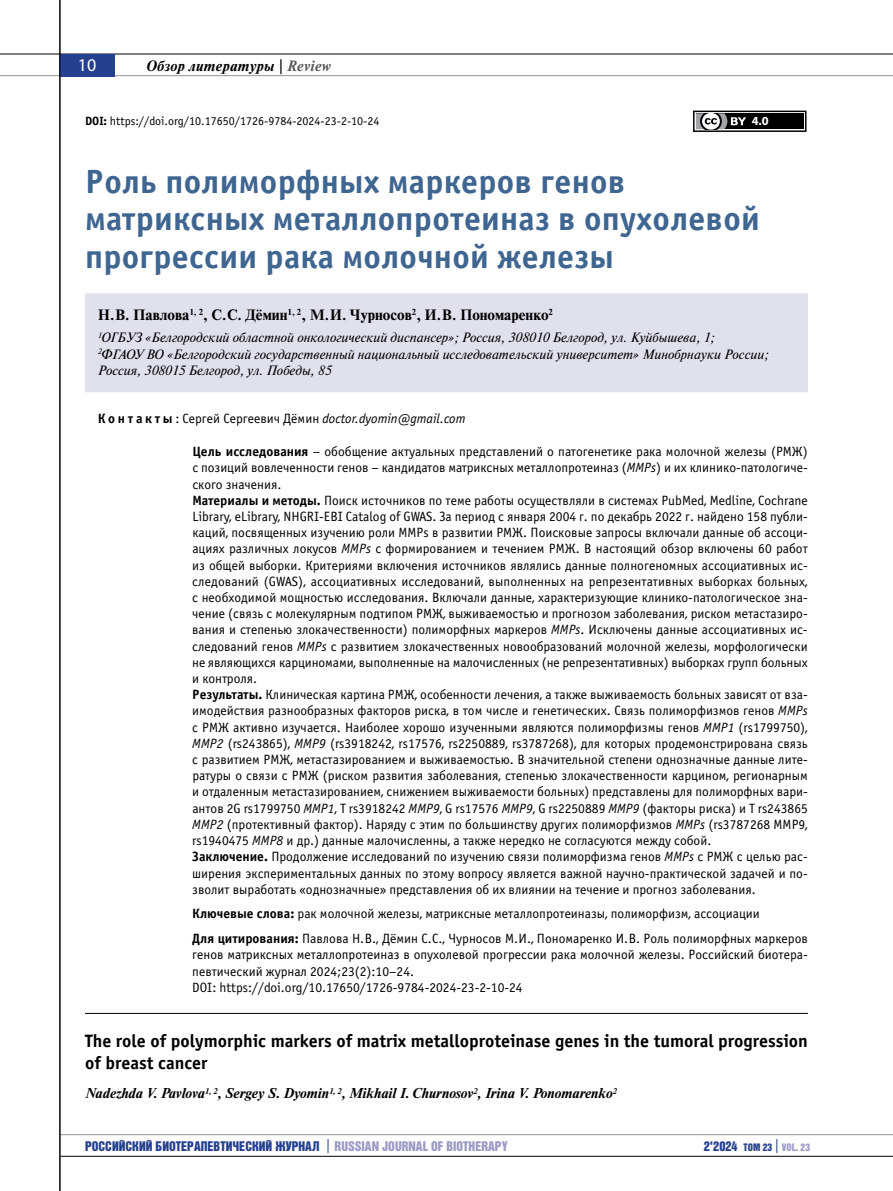
<style>
.page{position:relative;width:893px;height:1191px;background:#fff}
.page>*{position:absolute;margin:0;border:0;box-sizing:border-box;transform-origin:0 0}
.t1{font:700 33.75px/37.5px "Officina Sans C";letter-spacing:.01em;color:#3f6591}
.t2{font:700 18px/21.6px "Officina Sans C";color:#000}
.t3{font:18px "Myriad Pro";color:#fff}
.t4{font:700 15px "Newton C";color:#000}
.t5{font:italic 700 15px "Newton C";letter-spacing:.02em;color:#000}
.t6{font:italic 700 14.25px "Newton C";color:#000}
.t7{font:13.5px/16.2px "Officina Sans C";color:#000}
.t8{font:italic 13.5px/16.2px "Newton C";color:#000}
.t9{font:13.5px "Bastion Kontrast Alt C";color:#25408f}
.t10{font:italic 13.5px "Officina Sans C";color:#000}
.t11{font:700 12.45px "Myriad Pro";color:#fff}
.t12{font:12px "Officina Sans C";color:#000}
.s1{color:#58595b}
.s2{font-weight:700}
.s3{font-weight:700;font-style:normal}
.s4{font-style:normal}
.s5{font-style:italic}
.s6{color:#9b9bc5}
.s7{font-size:10.5px}
.s8{font-size:10.5px;color:#9b9bc5}
</style>
<div class="page">
<hr style="left:60px;top:1134px;width:833px;height:1px;background:#939598">
<hr style="left:60px;top:1155px;width:833px;height:1px;background:#000">
<hr style="left:0;top:54px;width:893px;height:1px;background:#000">
<hr style="left:0;top:75px;width:893px;height:1px;background:#939598">
<div style="left:60px;top:54px;width:55px;height:22px;background:#25408f"></div>
<svg style="left:328px;top:1139px;width:1px;height:13px"></svg>
<svg style="left:776px;top:1139px;width:1px;height:13px"></svg>
<hr style="left:60px;top:0;width:1px;height:1191px;background:#000">
<div style="left:85px;top:293px;width:723px;height:99px;background:#e1e0ed"></div>
<hr style="left:85px;top:1013px;width:723px;height:1px;background:#000">
<svg style="left:695px;top:114px;width:29px;height:16px"></svg>
<div style="left:693px;top:111px;width:113px;height:21px;border:1px solid #000"></div>
<div style="left:696px;top:113px;width:108px;height:16px;background:#000"></div>
<svg style="left:696px;top:113px;width:50px;height:16px"></svg>
<h2 class="t3" style="left:78px;top:54px;width:20px">10</h2>
<p class="t5" style="left:147px;top:57px;width:186px">Обзор литературы | <span class="s1">Review</span></p>
<p class="t12" style="left:85px;top:115px;width:296px"><span class="s2">DOI:</span> https://doi.org/10.17650/1726-9784-2024-23-2-10-24</p>
<p class="t11" style="left:752px;top:113px;width:18px">4.0</p>
<h1 class="t1" style="left:85px;top:163px;width:676px">Роль полиморфных маркеров генов матриксных металлопротеиназ в опухолевой прогрессии рака молочной железы</h1>
<p class="t4" style="left:98px;top:306px;width:457px">Н.В. Павлова<sup>1,</sup> <sup>2</sup>, С.С. Дёмин<sup>1,</sup> <sup>2</sup>, М.И. Чурносов<sup>2</sup>, И.В. Пономаренко<sup>2</sup></p>
<p class="t8" style="left:98px;top:330px;width:672px"><sup>1</sup>ОГБУЗ «Белгородский областной онкологический диспансер»; Россия, 308010 Белгород, ул. Куйбышева, 1;<br><sup>2</sup>ФГАОУ ВО «Белгородский государственный национальный исследовательский университет» Минобрнауки России;<br>Россия, 308015 Белгород, ул. Победы, 85</p>
<p class="t10" style="left:98px;top:411px;width:369px"><span class="s3">К о н т а к т ы</span> <span class="s4">: Сергей Сергеевич Дёмин</span> doctor.dyomin@gmail.com</p>
<p class="t7" style="left:192px;top:444px;width:617px"><span class="s2">Цель исследования</span> – обобщение актуальных представлений о патогенетике рака молочной железы (РМЖ) с позиций вовлеченности генов – кандидатов матриксных металлопротеиназ (<span class="s5">MMPs</span>) и их клинико-патологиче&shy;ского значения.<br><span class="s2">Материалы и методы.</span> Поиск источников по теме работы осуществляли в системах PubMed, Medline, Cochrane Library, eLibrary, NHGRI-EBI Catalog of GWAS. За период с января 2004 г. по декабрь 2022 г. найдено 158 публи&shy;каций, посвященных изучению роли MMPs в развитии РМЖ. Поисковые запросы включали данные об ассоци&shy;ациях различных локусов <span class="s5">MMPs</span> с формированием и течением РМЖ. В настоящий обзор включены 60 работ из общей выборки. Критериями включения источников являлись данные полногеномных ассоциативных ис&shy;следований (GWAS), ассоциативных исследований, выполненных на репрезентативных выборках больных, с необходимой мощностью исследования. Включали данные, характеризующие клинико-патологическое зна&shy;чение (связь с молекулярным подтипом РМЖ, выживаемостью и прогнозом заболевания, риском метастазиро&shy;вания и степенью злокачественности) полиморфных маркеров <span class="s5">MMPs</span>. Исключены данные ассоциативных ис&shy;следований генов <span class="s5">MMPs</span> с развитием злокачественных новообразований молочной железы, морфологически не являющихся карциномами, выполненные на малочисленных (не репрезентативных) выборках групп больных и контроля.<br><span class="s2">Результаты.</span> Клиническая картина РМЖ, особенности лечения, а также выживаемость больных зависят от вза&shy;имодействия разнообразных факторов риска, в том числе и генетических. Связь полиморфизмов генов <span class="s5">ММРs </span>с РМЖ активно изучается. Наиболее хорошо изученными являются полиморфизмы генов <span class="s5">MMP1</span> (rs1799750), <span class="s5">MMP2</span> (rs243865), <span class="s5">MMP9</span> (rs3918242, rs17576, rs2250889, rs3787268), для которых продемонстрирована связь с развитием РМЖ, метастазированием и выживаемостью. В значительной степени однозначные данные лите&shy;ратуры о связи с РМЖ (риском развития заболевания, степенью злокачественности карцином, регионарным и отдаленным метастазированием, снижением выживаемости больных) представлены для полиморфных вари&shy;антов 2G rs1799750 <span class="s5">MMP1</span>, Т rs3918242 <span class="s5">MMP9</span>, G rs17576 <span class="s5">MMP9</span>, G rs2250889 <span class="s5">MMP9</span> (факторы риска) и Т rs243865<br><span class="s5">MMP2</span> (протективный фактор). Наряду с этим по большинству других полиморфизмов <span class="s5">MMPs</span> (rs3787268 MMP9, rs1940475 <span class="s5">MMP8</span> и др.) данные малочисленны, а также нередко не согласуются между собой.<br><span class="s2">Заключение.</span> Продолжение исследований по изучению связи полиморфизма генов <span class="s5">MMPs</span> с РМЖ с целью рас&shy;ширения экспериментальных данных по этому вопросу является важной научно-практической задачей и по&shy;зволит выработать «однозначные» представления об их влиянии на течение и прогноз заболевания.</p>
<p class="t7" style="left:192px;top:901px;width:617px;line-height:24.8px"><span class="s2">Ключевые слова:</span> рак молочной железы, матриксные металлопротеиназы, полиморфизм, ассоциации<br><span class="s2">Для цитирования:</span> Павлова Н.В., Дёмин С.С., Чурносов М.И., Пономаренко И.В. Роль полиморфных маркеров</p>
<p class="t7" style="left:192px;top:947px;width:617px">генов матриксных металлопротеиназ в опухолевой прогрессии рака молочной железы. Российский биотера&shy;певтический журнал 2024;23(2):10–24.<br>DOI: https://doi.org/10.17650/1726‑9784‑2024‑23‑2-10‑24</p>
<h2 class="t2" style="left:85px;top:1030px;width:724px">The role of polymorphic markers of matrix metalloproteinase genes in the tumoral progression of breast cancer</h2>
<p class="t6" style="left:85px;top:1085px;width:533px">Nadezhda V. Pavlova<sup>1,</sup> <sup>2</sup>, Sergey S. Dyomin<sup>1,</sup> <sup>2</sup>, Mikhail I. Churnosov<sup>2</sup>, Irina V. Ponomarenko<sup>2</sup></p>
<p class="t9" style="left:85px;top:1139px;width:424px">РОССИЙСКИЙ БИОТЕРАПЕВТИЧЕСКИЙ ЖУРНАЛ <span class="s6">RUSSIAN JOURNAL OF BIOTHERAPY</span></p>
<p class="t9" style="left:704px;top:1139px;width:108px">2'2024 <span class="s7">ТО М 23</span> <span class="s8">VOL. 23</span></p>
</div>
